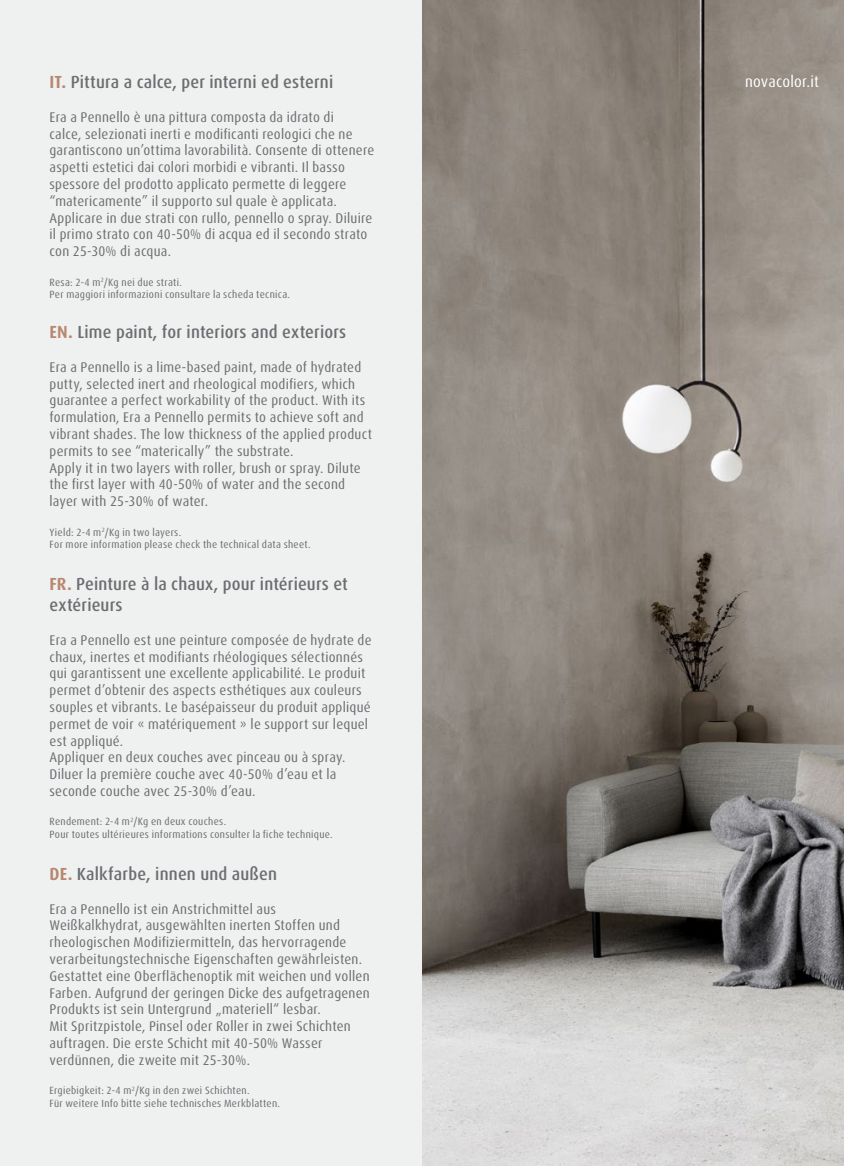
<style>
.page{position:relative;width:844px;height:1166px;background:#fff}
.page>*{position:absolute;margin:0;border:0;box-sizing:border-box;transform-origin:0 0}
.t1{font:500 condensed 17.5px/21px "Dax Pro";letter-spacing:.01em;color:#6c6d70;scale:1.08 1}
.t2{font:condensed 15.75px "Dax Pro";letter-spacing:.015em;color:#fff;scale:1.08 1}
.t3{font:condensed 14px/16.8px "Dax Pro";letter-spacing:.02em;color:#6c6d70;scale:1.08 1}
.t4{font:condensed 10.5px "Dax Pro";letter-spacing:.025em;color:#6c6d70;scale:1.08 1}
.s1{font-weight:700;color:#b8876e}
</style>
<div class="page">
<div style="left:0;top:0;width:843px;height:1166px;background:#eff0f0"></div>
<img style="left:423px;top:0;width:420px;height:1166px">
<p class="t1" style="left:49px;top:72px;width:264px"><span class="s1">IT.</span> Pittura a calce, per interni ed esterni</p>
<p class="t2" style="left:745px;top:71px;width:70px">novacolor.it</p>
<p class="t3" style="left:49px;top:109px;width:302px">Era a Pennello è una pittura composta da idrato di<br>calce, selezionati inerti e modificanti reologici che ne garantiscono un’ottima lavorabilità. Consente di ottenere aspetti estetici dai colori morbidi e vibranti. Il basso spessore del prodotto applicato permette di leggere “matericamente” il supporto sul quale è applicata.<br>Applicare in due strati con rullo, pennello o spray. Diluire il primo strato con 40-50% di acqua ed il secondo strato con 25-30% di acqua.</p>
<p class="t4" style="left:49px;top:275px;width:124px">Resa: 2-4 m<sup>2</sup>/Kg nei due strati.</p>
<p class="t4" style="left:49px;top:288px;width:224px">Per maggiori informazioni consultare la scheda tecnica.</p>
<p class="t1" style="left:49px;top:322px;width:276px"><span class="s1">EN.</span> Lime paint, for interiors and exteriors</p>
<p class="t3" style="left:49px;top:359px;width:300px">Era a Pennello is a lime-based paint, made of hydrated putty, selected inert and rheological modifiers, which guarantee a perfect workability of the product. With its formulation, Era a Pennello permits to achieve soft and vibrant shades. The low thickness of the applied product permits to see “materically” the substrate.</p>
<p class="t3" style="left:49px;top:459px;width:289px">Apply it in two layers with roller, brush or spray. Dilute the first layer with 40-50% of water and the second layer with 25-30% of water.</p>
<p class="t4" style="left:49px;top:525px;width:123px">Yield: 2-4 m<sup>2</sup>/Kg in two layers.</p>
<p class="t4" style="left:49px;top:538px;width:243px">For more information please check the technical data sheet.</p>
<p class="t1" style="left:49px;top:574px;width:278px"><span class="s1">FR.</span> Peinture à la chaux, pour intérieurs et extérieurs</p>
<p class="t3" style="left:49px;top:632px;width:300px">Era a Pennello est une peinture composée de hydrate de chaux, inertes et modifiants rhéologiques sélectionnés qui garantissent une excellente applicabilité. Le produit permet d’obtenir des aspects esthétiques aux couleurs souples et vibrants. Le basépaisseur du produit appliqué permet de voir « matériquement » le support sur lequel est appliqué.</p>
<p class="t3" style="left:49px;top:749px;width:275px">Appliquer en deux couches avec pinceau ou à spray.<br>Diluer la première couche avec 40-50% d’eau et la seconde couche avec 25-30% d’eau.</p>
<p class="t4" style="left:49px;top:815px;width:165px">Rendement: 2-4 m<sup>2</sup>/Kg en deux couches.</p>
<p class="t4" style="left:49px;top:827px;width:264px">Pour toutes ultérieures informations consulter la fiche technique.</p>
<p class="t1" style="left:49px;top:863px;width:212px"><span class="s1">DE.</span> Kalkfarbe, innen und außen</p>
<p class="t3" style="left:49px;top:900px;width:298px">Era a Pennello ist ein Anstrichmittel aus Weißkalkhydrat, ausgewählten inerten Stoffen und rheologischen Modifiziermitteln, das hervorragende verarbeitungstechnische Eigenschaften gewährleisten.<br>Gestattet eine Oberflächenoptik mit weichen und vollen Farben. Aufgrund der geringen Dicke des aufgetragenen Produkts ist sein Untergrund „materiell“ lesbar.</p>
<p class="t3" style="left:49px;top:1018px;width:280px">Mit Spritzpistole, Pinsel oder Roller in zwei Schichten auftragen. Die erste Schicht mit 40-50% Wasser verdünnen, die zweite mit 25-30%.</p>
<p class="t4" style="left:49px;top:1084px;width:187px">Ergiebigkeit: 2-4 m<sup>2</sup>/Kg in den zwei Schichten.</p>
<p class="t4" style="left:49px;top:1096px;width:215px">Für weitere Info bitte siehe technisches Merkblatten.</p>
</div>
